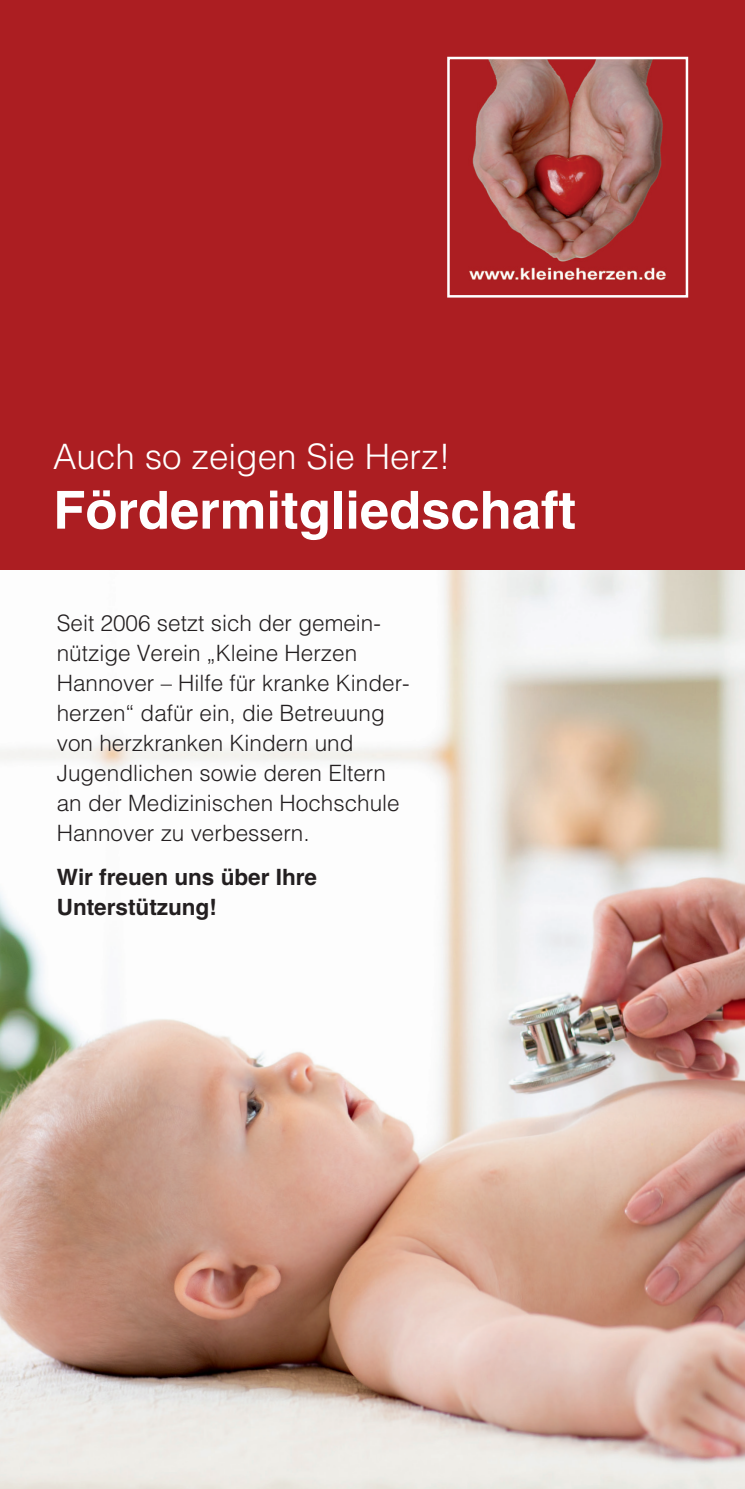
<style>
.page{position:relative;width:745px;height:1489px;background:#fff}
.page>*{position:absolute;margin:0;border:0;box-sizing:border-box;transform-origin:0 0}
.t1{font:700 52.5px "Helvetica";color:#fff}
.t2{font:300 35px "Helvetica";color:#fff}
.t3{font:300 22.5px/30px "Helvetica";color:#231f20}
.t4{font:700 22.5px/30px "Helvetica";color:#231f20}
</style>
<div class="page">
<div style="left:0;top:0;width:744px;height:581px;background:#ac1e22"></div>
<img style="left:0;top:570px;width:744px;height:918px">
<svg style="left:447px;top:56px;width:242px;height:242px"></svg>
<h2 class="t2" style="left:53px;top:434px;width:398px">Auch so zeigen Sie Herz!</h2>
<h1 class="t1" style="left:53px;top:478px;width:524px">Fördermitgliedschaft</h1>
<p class="t3" style="left:57px;top:607px;width:354px">Seit 2006 setzt sich der gemein&shy;nützige Verein „Kleine Herzen<br>Hannover – Hilfe für kranke Kinder&shy;herzen“ dafür ein, die Betreuung von herzkranken Kindern und<br>Jugendlichen sowie deren Eltern an der Medizinischen Hochschule<br>Hannover zu verbessern.</p>
<p class="t4" style="left:57px;top:862px;width:262px">Wir freuen uns über Ihre<br>Unterstützung!</p>
</div>
